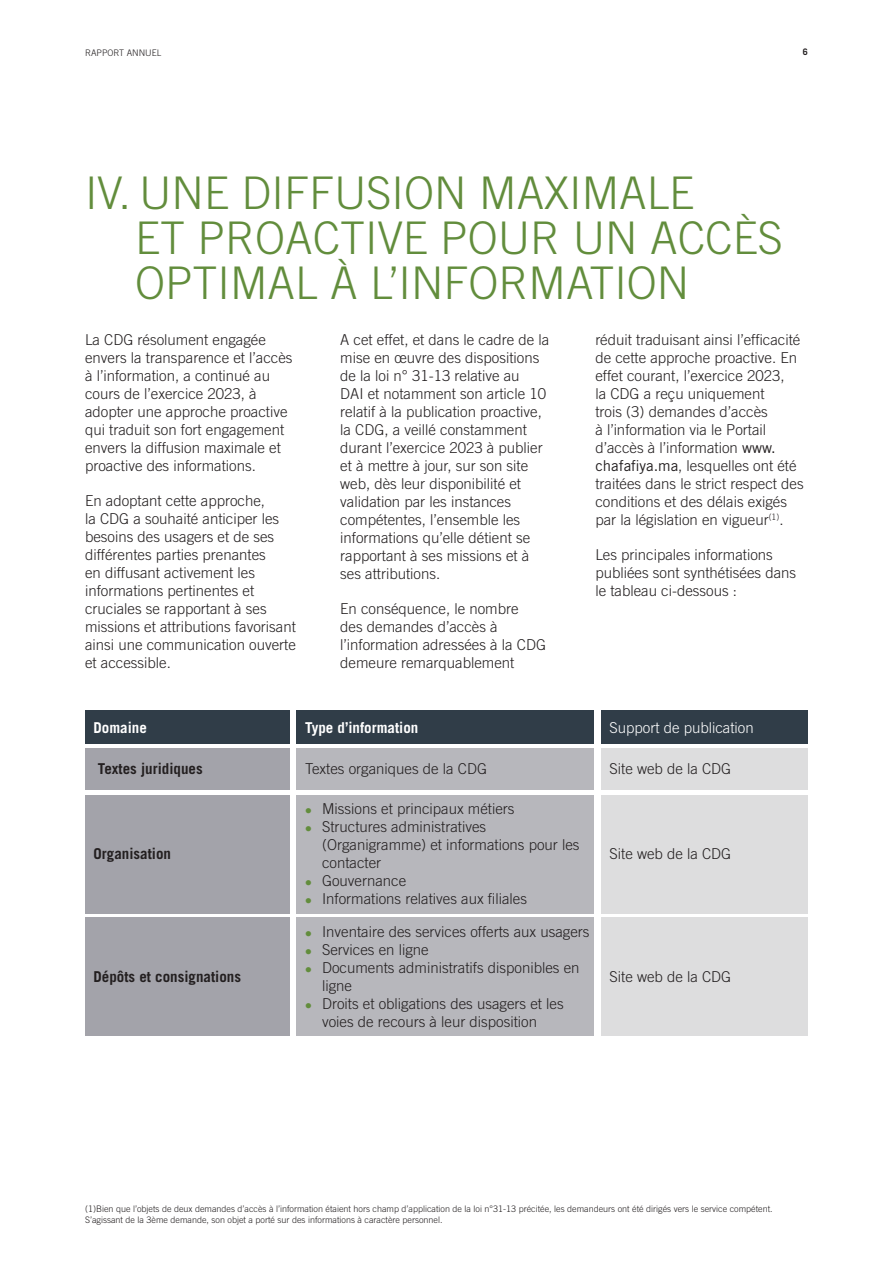
<style>
.page{position:relative;width:893px;height:1263px;background:#fff}
.page>*{position:absolute;margin:0;border:0;box-sizing:border-box;transform-origin:0 0}
.t1{font:300 45px/45px "Trade Gothic LT Std";color:#628d3c}
.t2{font:300 15px/18px "Trade Gothic LT Std";color:#231f20}
.t3{font:700 15px "Trade Gothic LT Std";color:#231f20}
.t4{font:700 15px "Trade Gothic LT Std";color:#fff}
.t5{font:300 15px "Trade Gothic LT Std";color:#fff}
.t6{font:300 9px/10.8px "Trade Gothic LT Std";color:#231f20}
.t7{font:700 9px "Trade Gothic LT Std";color:#231f20}
.s1{font-weight:400}
</style>
<div class="page">
<div style="left:85px;top:748px;width:204px;height:42px;background:#a3a3aa"></div>
<div style="left:85px;top:711px;width:204px;height:33px;background:#303d48"></div>
<div style="left:85px;top:795px;width:204px;height:118px;background:#a3a3aa"></div>
<div style="left:85px;top:917px;width:204px;height:118px;background:#a3a3aa"></div>
<div style="left:297px;top:748px;width:297px;height:42px;background:#b7b7bc"></div>
<div style="left:297px;top:711px;width:297px;height:33px;background:#303d48"></div>
<div style="left:297px;top:795px;width:297px;height:118px;background:#b7b7bc"></div>
<div style="left:297px;top:917px;width:297px;height:118px;background:#b7b7bc"></div>
<div style="left:601px;top:748px;width:207px;height:42px;background:#ddddde"></div>
<div style="left:601px;top:711px;width:207px;height:33px;background:#303d48"></div>
<div style="left:601px;top:795px;width:207px;height:118px;background:#ddddde"></div>
<div style="left:601px;top:917px;width:207px;height:118px;background:#ddddde"></div>
<p class="t6" style="left:85px;top:48px;width:78px">RAPPORT ANNUEL</p>
<p class="t7" style="left:803px;top:46px;width:7px">6</p>
<h1 class="t1" style="left:135px;top:170px;width:649px;text-indent:-50px">IV. UNE DIFFUSION MAXIMALE<br>ET PROACTIVE POUR UN ACCÈS<br>OPTIMAL À L’INFORMATION</h1>
<p class="t2" style="left:85px;top:330px;width:209px">La CDG résolument engagée envers la transparence et l’accès à l’information, a continué au cours de l’exercice 2023, à adopter une approche proactive qui traduit son fort engagement envers la diffusion maximale et proactive des informations.</p>
<p class="t2" style="left:85px;top:491px;width:212px">En adoptant cette approche,<br>la CDG a souhaité anticiper les besoins des usagers et de ses différentes parties prenantes<br>en diffusant activement les informations pertinentes et cruciales se rapportant à ses missions et attributions favorisant ainsi une communication ouverte et accessible.</p>
<p class="t2" style="left:340px;top:330px;width:211px">A cet effet, et dans le cadre de la mise en œuvre des dispositions de la loi n° 31-13 relative au<br>DAI et notamment son article 10 relatif à la publication proactive, la CDG, a veillé constamment durant l’exercice 2023 à publier et à mettre à jour, sur son site web, dès leur disponibilité et validation par les instances compétentes, l’ensemble les informations qu’elle détient se rapportant à ses missions et à ses attributions.</p>
<p class="t2" style="left:340px;top:599px;width:207px">En conséquence, le nombre<br>des demandes d’accès à l’information adressées à la CDG demeure remarquablement</p>
<p class="t2" style="left:595px;top:330px;width:210px">réduit traduisant ainsi l’efficacité de cette approche proactive. En effet courant, l’exercice 2023,<br>la CDG a reçu uniquement<br>trois (3) demandes d’accès<br>à l’information via le Portail d’accès à l’information <span class="s1">www. chafafiya.ma</span>, lesquelles ont été traitées dans le strict respect des conditions et des délais exigés par la législation en vigueur<sup>(1)</sup>.</p>
<p class="t2" style="left:595px;top:545px;width:202px">Les principales informations publiées sont synthétisées dans le tableau ci-dessous :</p>
<p class="t4" style="left:94px;top:718px;width:55px">Domaine</p>
<p class="t4" style="left:305px;top:718px;width:115px">Type d’information</p>
<p class="t5" style="left:609px;top:718px;width:146px">Support de publication</p>
<p class="t3" style="left:98px;top:760px;width:107px">Textes juridiques</p>
<p class="t2" style="left:305px;top:760px;width:183px">Textes organiques de la CDG</p>
<p class="t2" style="left:609px;top:760px;width:123px">Site web de la CDG</p>
<p class="t3" style="left:94px;top:845px;width:79px">Organisation</p>
<p class="t3" style="left:94px;top:967px;width:149px">Dépôts et consignations</p>
<p class="t2" style="left:322px;top:800px;width:259px">Missions et principaux métiers<br>Structures administratives (Organigramme) et informations pour les contacter<br>Gouvernance<br>Informations relatives aux filiales</p>
<p class="t2" style="left:322px;top:922px;width:269px">Inventaire des services offerts aux usagers<br>Services en ligne<br>Documents administratifs disponibles en ligne<br>Droits et obligations des usagers et les voies de recours à leur disposition</p>
<p class="t2" style="left:609px;top:845px;width:123px">Site web de la CDG</p>
<p class="t2" style="left:609px;top:967px;width:123px">Site web de la CDG</p>
<p class="t6" style="left:85px;top:1203px;width:689px">(1)Bien que l’objets de deux demandes d’accès à l’information étaient hors champ d’application de la loi n°31-13 précitée, les demandeurs ont été dirigés vers le service compétent.<br>S’agissant de la 3ème demande, son objet a porté sur des informations à caractère personnel.</p>
</div>
